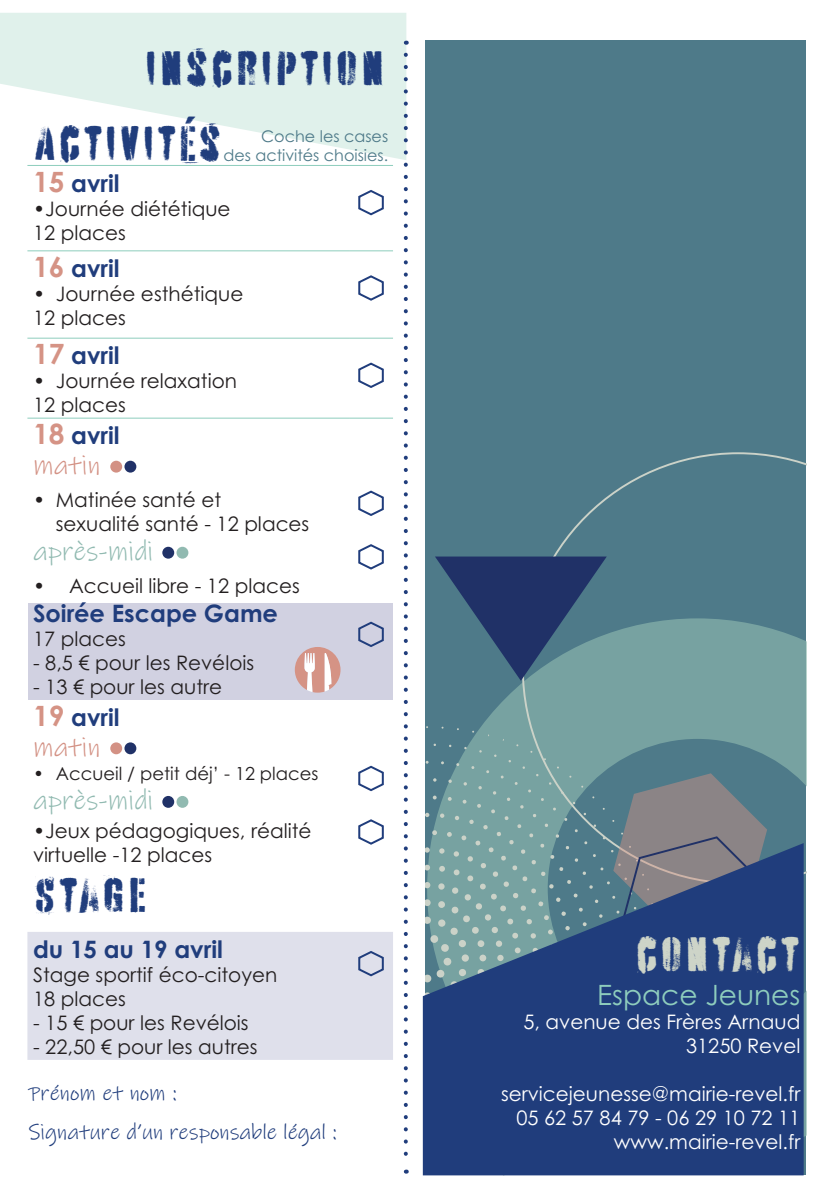
<style>
.page{position:relative;width:840px;height:1191px;background:#fff}
.page>*{position:absolute;margin:0;border:0;box-sizing:border-box;transform-origin:0 0}
.Titre_1{font:48px "Battery Park";color:#203d7c}
.Titre_1-2{font:48px "Battery Park";color:#cdd4c8}
.t1{font:28px "Century Gothic Pro";color:#8ecdbd}
.t2{font:27.6px "Ink Free";color:#91bab1}
.t3{font:27.6px "Ink Free";color:#d39184}
.t4{font:700 24px "Century Gothic Pro";color:#203d7c}
.Mois{font:22px "Ink Free";color:#203d7c}
.Puces{font:20px/24px "Century Gothic Pro";color:#231f20}
.t5{font:20px "Century Gothic Pro";color:#fff}
.t6{font:18px "Century Gothic Pro";color:#231f20}
.Titre_1-3{font:16px "Century Gothic Pro";color:#4e7a89}
.s1{font-size:28px;color:#d59385}
</style>
<div class="page">
<div style="left:28px;top:603px;width:364px;height:97px;background:#d1d1e1"></div>
<svg style="left:0;top:13px;width:406px;height:147px;fill:#e0f1eb"></svg>
<div style="left:425px;top:40px;width:380px;height:1134px;background:#4e7a89"></div>
<svg style="left:482px;top:684px;width:323px;height:474px;fill:#77a2a1"></svg>
<svg style="left:425px;top:761px;width:96px;height:17px;fill:#77a2a1"></svg>
<svg style="left:433px;top:778px;width:88px;height:17px"></svg>
<svg style="left:432px;top:795px;width:89px;height:17px;background:#76a0a0"></svg>
<svg style="left:425px;top:812px;width:96px;height:18px;background:#77a0a0"></svg>
<svg style="left:431px;top:830px;width:90px;height:13px"></svg>
<svg style="left:521px;top:452px;width:284px;height:432px"></svg>
<svg style="left:613px;top:773px;width:160px;height:70px"></svg>
<svg style="left:435px;top:556px;width:171px;height:125px"></svg>
<svg style="left:403px;top:55px;width:4px;height:1118px"></svg>
<svg style="left:422px;top:843px;width:381px;height:332px;background:#345182"></svg>
<div style="left:27px;top:932px;width:366px;height:127px;background:#dfe0eb"></div>
<hr style="left:27px;top:165px;width:322px;height:1px;background:#8ecdbd">
<hr style="left:349px;top:165px;width:44px;height:1px;background:#8ecdbd">
<hr style="left:27px;top:250px;width:322px;height:1px;background:#8ecdbd">
<hr style="left:349px;top:250px;width:44px;height:1px;background:#8ecdbd">
<hr style="left:27px;top:338px;width:322px;height:1px;background:#8ecdbd">
<hr style="left:349px;top:338px;width:44px;height:1px;background:#8ecdbd">
<hr style="left:27px;top:417px;width:322px;height:1px;background:#8ecdbd">
<hr style="left:349px;top:417px;width:44px;height:1px;background:#8ecdbd">
<svg style="left:358px;top:190px;width:26px;height:26px"></svg>
<svg style="left:358px;top:275px;width:26px;height:26px"></svg>
<svg style="left:358px;top:362px;width:26px;height:26px"></svg>
<div style="left:110px;top:461px;width:12px;height:11px;background:#d39184;border-radius:50%"></div>
<div style="left:124px;top:461px;width:12px;height:11px;background:#203167;border-radius:50%"></div>
<div style="left:162px;top:547px;width:12px;height:11px;background:#203167;border-radius:50%"></div>
<div style="left:176px;top:547px;width:12px;height:11px;background:#91bab1;border-radius:50%"></div>
<svg style="left:358px;top:490px;width:26px;height:26px"></svg>
<svg style="left:358px;top:544px;width:26px;height:26px"></svg>
<svg style="left:358px;top:621px;width:26px;height:26px"></svg>
<div style="left:110px;top:742px;width:12px;height:12px;background:#d39184;border-radius:50%"></div>
<div style="left:124px;top:742px;width:12px;height:12px;background:#203167;border-radius:50%"></div>
<div style="left:162px;top:796px;width:12px;height:12px;background:#203167;border-radius:50%"></div>
<div style="left:176px;top:796px;width:12px;height:12px;background:#91bab1;border-radius:50%"></div>
<svg style="left:358px;top:765px;width:26px;height:27px"></svg>
<svg style="left:358px;top:819px;width:26px;height:26px"></svg>
<svg style="left:357px;top:949px;width:28px;height:28px"></svg>
<svg style="left:294px;top:647px;width:46px;height:45px"></svg>
<p class="Titre_1" style="left:143px;top:37px;width:244px">INSCRIPTION</p>
<p class="Titre_1" style="left:33px;top:112px;width:190px">ACTIVITÉS</p>
<p class="Titre_1-3" style="left:261px;top:127px;width:128px">Coche les cases</p>
<p class="Titre_1-3" style="left:223px;top:146px;width:166px">des activités choisies.</p>
<p class="t4" style="left:33px;top:168px;width:88px"><span class="s1">15</span> avril</p>
<p class="Puces" style="left:33px;top:196px;width:199px">•Journée diététique</p>
<p class="Puces" style="left:33px;top:220px;width:94px">12 places</p>
<p class="t4" style="left:33px;top:253px;width:88px"><span class="s1">16</span> avril</p>
<p class="Puces" style="left:33px;top:282px;width:212px">• Journée esthétique</p>
<p class="Puces" style="left:33px;top:306px;width:94px">12 places</p>
<p class="t4" style="left:33px;top:341px;width:88px"><span class="s1">17</span> avril</p>
<p class="Puces" style="left:33px;top:369px;width:205px">• Journée relaxation</p>
<p class="Puces" style="left:33px;top:393px;width:94px">12 places</p>
<p class="t4" style="left:33px;top:421px;width:88px"><span class="s1">18</span> avril</p>
<p class="t3" style="left:33px;top:447px;width:69px">matin</p>
<p class="Puces" style="left:56px;top:488px;width:255px;text-indent:-23px">• Matinée santé et sexualité santé - 12 places</p>
<p class="t2" style="left:33px;top:533px;width:122px">après-midi</p>
<p class="Puces" style="left:33px;top:574px;width:268px">• Accueil libre - 12 places</p>
<p class="t4" style="left:33px;top:598px;width:246px">Soirée Escape Game</p>
<p class="Puces" style="left:33px;top:626px;width:94px">17 places</p>
<p class="Puces" style="left:33px;top:650px;width:222px">- 8,5 € pour les Revélois</p>
<p class="Puces" style="left:33px;top:674px;width:190px">- 13 € pour les autre</p>
<p class="t4" style="left:33px;top:702px;width:88px"><span class="s1">19</span> avril</p>
<p class="t3" style="left:33px;top:729px;width:69px">matin</p>
<p class="t6" style="left:33px;top:763px;width:287px">• Accueil / petit déj’ - 12 places</p>
<p class="t2" style="left:33px;top:782px;width:122px">après-midi</p>
<p class="Puces" style="left:33px;top:819px;width:280px">•Jeux pédagogiques, réalité virtuelle -12 places</p>
<p class="Titre_1" style="left:33px;top:864px;width:115px">STAGE</p>
<p class="t4" style="left:33px;top:934px;width:191px">du 15 au 19 avril</p>
<p class="Puces" style="left:33px;top:962px;width:245px">Stage sportif éco-citoyen</p>
<p class="Puces" style="left:33px;top:986px;width:94px">18 places</p>
<p class="Puces" style="left:33px;top:1010px;width:217px">- 15 € pour les Revélois</p>
<p class="Puces" style="left:33px;top:1034px;width:226px">- 22,50 € pour les autres</p>
<p class="Mois" style="left:28px;top:1080px;width:150px">Prénom et nom :</p>
<p class="Mois" style="left:28px;top:1119px;width:310px">Signature d’un responsable légal :</p>
<p class="Titre_1-2" style="left:633px;top:923px;width:168px">CONTACT</p>
<p class="t1" style="left:596px;top:977px;width:205px">Espace Jeunes</p>
<p class="t5" style="left:523px;top:1009px;width:278px">5, avenue des Frères Arnaud</p>
<p class="t5" style="left:685px;top:1033px;width:116px">31250 Revel</p>
<p class="t5" style="left:500px;top:1081px;width:301px">servicejeunesse@mairie-revel.fr</p>
<p class="t5" style="left:516px;top:1105px;width:285px">05 62 57 84 79 - 06 29 10 72 11</p>
<p class="t5" style="left:613px;top:1129px;width:188px">www.mairie-revel.fr</p>
</div>
